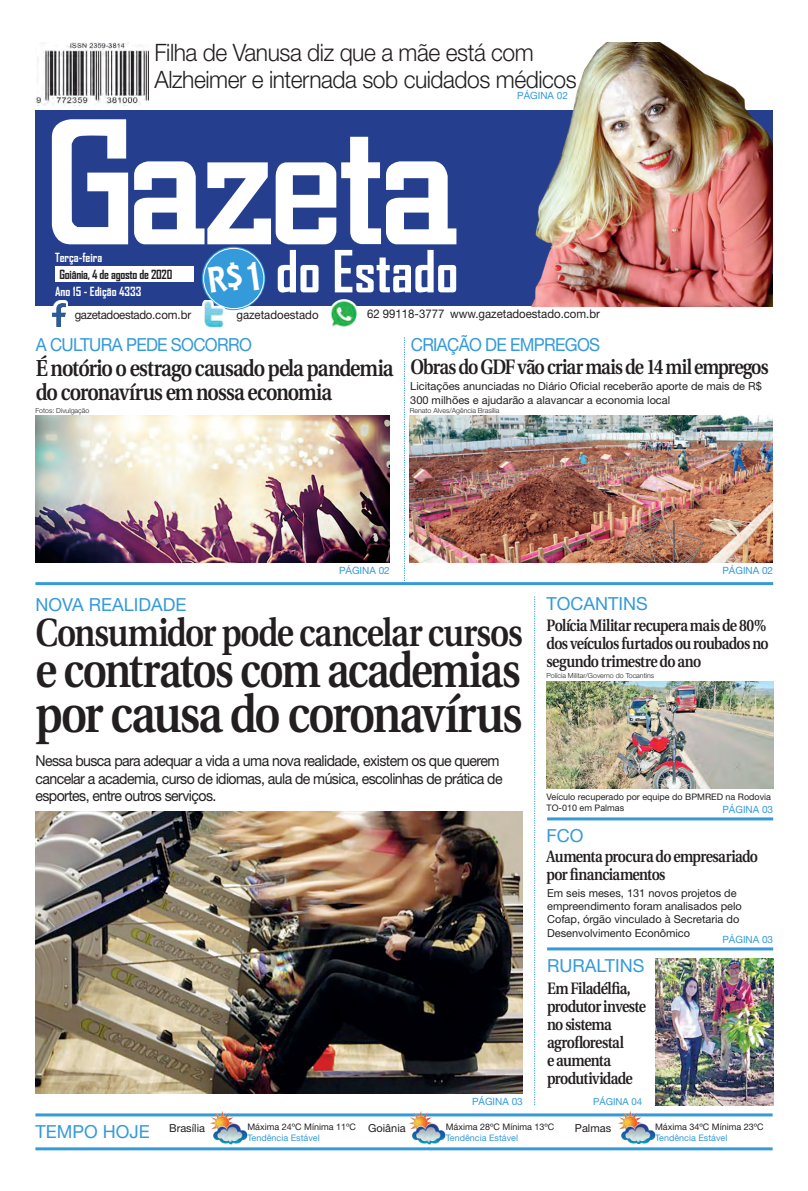
<style>
.page{position:relative;width:808px;height:1191px;background:#fff}
.page>*{position:absolute;margin:0;border:0;box-sizing:border-box;transform-origin:0 0}
.t1{font:700 55.6px "Agency FB";color:#fff}
.Manchete{font:600 52.8px "Utopia";letter-spacing:-.04em;color:#231f20;scale:.85 1}
.Manchete-2{font:600 49.5px "Utopia";letter-spacing:-.045em;color:#231f20;scale:.85 1}
.Manchete-3{font:600 39.2px "Utopia";letter-spacing:-.035em;color:#231f20;scale:.85 1}
.t2{font:300 24px/27px "Helvetica Neue";letter-spacing:-.02em;color:#231f20;scale:.95 1}
.Manchete-4{font:600 23.1px/24px "Utopia";letter-spacing:-.045em;color:#231f20;scale:.85 1}
.Manchete-5{font:600 20.9px "Utopia";letter-spacing:-.055em;color:#231f20;scale:.85 1}
.Retranca{font:18px "Helvetica Neue";color:#349ada}
.Retranca-2{font:18px "Helvetica Neue";letter-spacing:-.04em;color:#349ada;scale:.94 1}
.Manchete-6{font:600 16.5px/18px "Utopia";letter-spacing:-.04em;color:#231f20;scale:.85 1}
.Legenda{font:15px/17.3px "Helvetica Neue";letter-spacing:-.04em;color:#231f20;scale:.94 1}
.t3{font:700 12.1px "Agency FB";color:#fff}
.t4{font:700 12.1px "Agency FB";letter-spacing:-.02em;color:#231f20}
.t5{font:12px "Helvetica Neue";color:#231f20;scale:.95 1}
.t6{font:12px "Helvetica Neue";letter-spacing:-.03em;color:#231f20;scale:.95 1}
.Legenda-2{font:11px/13.3px "Helvetica Neue";color:#231f20}
.Retranca-3{font:10px "Helvetica Neue";color:#349ada}
.Retranca-4{font:9.7px "Helvetica Neue";color:#349ada}
.Legenda-3{font:9px/11.3px "Helvetica Neue";color:#231f20}
.Legenda-4{font:9px "Helvetica Neue";color:#349ada}
.Crédito_Fotógrafo{font:300 7px "Helvetica Neue";color:#231f20}
</style>
<div class="page">
<div style="left:35px;top:110px;width:737px;height:196px;background:#253f8e"></div>
<svg style="left:52px;top:119px;width:76px;height:125px"></svg>
<svg style="left:134px;top:137px;width:322px;height:107px"></svg>
<div style="left:55px;top:266px;width:138px;height:15px;background:#fff"></div>
<svg style="left:202px;top:247px;width:63px;height:63px"></svg>
<div style="left:203px;top:248px;width:61px;height:61px;border:1px solid #fff;border-radius:50%"></div>
<svg style="left:55px;top:300px;width:13px;height:27px"></svg>
<img style="left:52px;top:303px;width:13px;height:23px">
<hr style="left:35px;top:582px;width:738px;height:3px;background:#349ada">
<hr style="left:547px;top:817px;width:226px;height:3px;background:#349ada">
<hr style="left:547px;top:947px;width:226px;height:3px;background:#349ada">
<hr style="left:35px;top:1113px;width:738px;height:3px;background:#349ada">
<hr style="left:35px;top:1147px;width:738px;height:3px;background:#349ada">
<img style="left:408px;top:1111px;width:38px;height:33px">
<img style="left:209px;top:1111px;width:38px;height:33px">
<img style="left:617px;top:1111px;width:38px;height:33px">
<svg style="left:404px;top:337px;width:1px;height:244px"></svg>
<svg style="left:534px;top:596px;width:1px;height:509px"></svg>
<img style="left:531px;top:43px;width:241px;height:263px">
<div style="left:153px;top:42px;width:424px;height:48px;background:#fff"></div>
<img style="left:202px;top:300px;width:23px;height:29px">
<img style="left:330px;top:299px;width:28px;height:28px">
<div style="left:516px;top:89px;width:53px;height:12px;background:#fff"></div>
<img style="left:36px;top:43px;width:113px;height:63px">
<img style="left:35px;top:811px;width:488px;height:282px">
<img style="left:35px;top:415px;width:355px;height:147px">
<img style="left:410px;top:415px;width:362px;height:147px">
<img style="left:546px;top:681px;width:227px;height:107px">
<img style="left:655px;top:958px;width:118px;height:147px">
<div style="left:208px;top:262px;width:51px;height:31px;background:#349ada"></div>
<p class="t2" style="left:154px;top:39px;width:446px">Filha de Vanusa diz que a mãe está com<br>Alzheimer e internada sob cuidados médicos</p>
<p class="Retranca-3" style="left:517px;top:90px;width:52px">PÁGINA 02</p>
<p class="t3" style="left:55px;top:250px;width:49px">Terça-feira</p>
<p class="t4" style="left:59px;top:267px;width:114px">Goiânia, 4 de agosto de 2020</p>
<p class="t3" style="left:55px;top:283px;width:88px">Ano 15 - Edição 4333</p>
<p class="t6" style="left:75px;top:307px;width:124px">gazetadoestado.com.br</p>
<p class="t1" style="left:276px;top:237px;width:184px">do Estado</p>
<p class="t5" style="left:236px;top:308px;width:88px">gazetadoestado</p>
<p class="t5" style="left:367px;top:307px;width:83px">62 99118-3777</p>
<p class="t5" style="left:450px;top:307px;width:159px">www.gazetadoestado.com.br</p>
<p class="Retranca-2" style="left:411px;top:334px;width:203px">CRIAÇÃO DE EMPREGOS</p>
<p class="Manchete-5" style="left:411px;top:355px;width:423px">Obras do GDF vão criar mais de 14 mil empregos</p>
<p class="Legenda-2" style="left:410px;top:379px;width:353px">Licitações anunciadas no Diário Oficial receberão aporte de mais de R$<br>300 milhões e ajudarão a alavancar a economia local</p>
<p class="Retranca-2" style="left:36px;top:334px;width:231px">A CULTURA PEDE SOCORRO</p>
<p class="Manchete-4" style="left:36px;top:356px;width:422px">É notório o estrago causado pela pandemia do coronavírus em nossa economia</p>
<p class="Crédito_Fotógrafo" style="left:35px;top:406px;width:55px">Fotos: Divulgação</p>
<p class="Crédito_Fotógrafo" style="left:410px;top:406px;width:91px">Renato Alves/Agência Brasília</p>
<p class="Retranca-3" style="left:339px;top:564px;width:52px">PÁGINA 02</p>
<p class="Retranca-3" style="left:722px;top:564px;width:52px">PÁGINA 02</p>
<p class="Retranca" style="left:35px;top:593px;width:153px">NOVA REALIDADE</p>
<p class="Manchete-3" style="left:35px;top:610px;width:575px">Consumidor pode cancelar cursos</p>
<p class="Manchete-2" style="left:35px;top:642px;width:572px">e contratos com academias</p>
<p class="Manchete" style="left:35px;top:684px;width:574px">por causa do coronavírus</p>
<p class="Legenda" style="left:35px;top:752px;width:498px">Nessa busca para adequar a vida a uma nova realidade, existem os que querem cancelar a academia, curso de idiomas, aula de música, escolinhas de prática de esportes, entre outros serviços.</p>
<p class="Retranca-3" style="left:472px;top:1095px;width:52px">PÁGINA 03</p>
<p class="Retranca" style="left:546px;top:593px;width:103px">TOCANTINS</p>
<p class="Manchete-6" style="left:547px;top:616px;width:263px">Polícia Militar recupera mais de 80% dos veículos furtados ou roubados no segundo trimestre do ano</p>
<p class="Crédito_Fotógrafo" style="left:546px;top:671px;width:109px">Polícia Militar/Governo do Tocantins</p>
<p class="Legenda-3" style="left:546px;top:791px;width:226px">Veículo recuperado por equipe do BPMRED na Rodovia<br>TO-010 em Palmas</p>
<p class="Retranca" style="left:546px;top:825px;width:39px">FCO</p>
<p class="Manchete-6" style="left:547px;top:847px;width:250px">Aumenta procura do empresariado por financiamentos</p>
<p class="Legenda-2" style="left:547px;top:886px;width:196px">Em seis meses, 131 novos projetos de empreendimento foram analisados pelo Cofap, órgão vinculado à Secretaria do Desenvolvimento Econômico</p>
<p class="Retranca" style="left:547px;top:955px;width:99px">RURALTINS</p>
<p class="Manchete-6" style="left:547px;top:979px;width:118px">Em Filadélfia, produtor investe no sistema agroflorestal<br>e aumenta produtividade</p>
<p class="Retranca-3" style="left:722px;top:804px;width:52px">PÁGINA 03</p>
<p class="Retranca-3" style="left:722px;top:934px;width:52px">PÁGINA 03</p>
<p class="Retranca-4" style="left:593px;top:1096px;width:51px">PÁGINA 04</p>
<p class="Retranca" style="left:35px;top:1120px;width:116px">TEMPO HOJE</p>
<p class="Legenda-2" style="left:169px;top:1121px;width:37px">Brasília</p>
<p class="Legenda-3" style="left:247px;top:1121px;width:110px">Máxima 24ºC Mínima 11ºC</p>
<p class="Legenda-2" style="left:368px;top:1121px;width:39px">Goiânia</p>
<p class="Legenda-2" style="left:575px;top:1121px;width:38px">Palmas</p>
<p class="Legenda-4" style="left:247px;top:1132px;width:74px">Tendência Estável</p>
<p class="Legenda-3" style="left:446px;top:1121px;width:110px">Máxima 28ºC Mínima 13ºC</p>
<p class="Legenda-4" style="left:446px;top:1132px;width:74px">Tendência Estável</p>
<p class="Legenda-3" style="left:655px;top:1121px;width:110px">Máxima 34ºC Mínima 23ºC</p>
<p class="Legenda-4" style="left:655px;top:1132px;width:74px">Tendência Estável</p>
</div>
